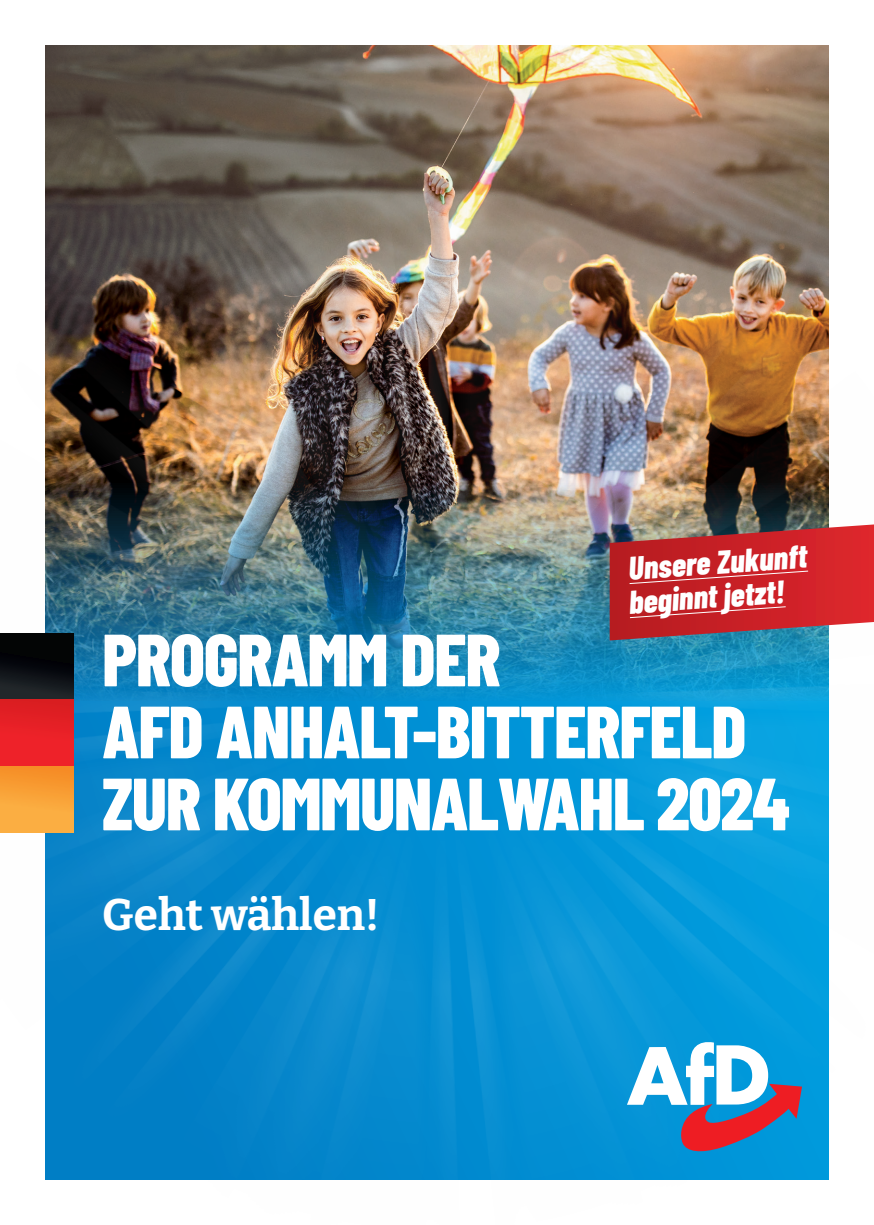
<style>
.page{position:relative;width:874px;height:1225px;background:#fff}
.page>*{position:absolute;margin:0;border:0;box-sizing:border-box;transform-origin:0 0}
.t1{font:800 73.8px/72px "Barlow Condensed";letter-spacing:-.02em;color:#fff}
.t2{font:700 44px "Bitter";color:#fff}
.t3{font:italic 800 32.8px/34px "Barlow Condensed";color:#fff}
</style>
<div class="page">
<img style="left:45px;top:45px;width:783px;height:106px">
<img style="left:0;top:151px;width:829px;height:1029px">
<svg style="left:609px;top:524px;width:264px;height:116px;background:#ba353b"></svg>
<svg style="left:626px;top:1039px;width:175px;height:114px"></svg>
<div style="left:0;top:634px;width:74px;height:66px;background:linear-gradient(to bottom,#000,#1e2329)"></div>
<div style="left:0;top:700px;width:74px;height:66px;background:linear-gradient(to right,#e92127,#e72026)"></div>
<div style="left:0;top:766px;width:74px;height:66px;background:linear-gradient(to bottom,#f68f27,#fcb548)"></div>
<p class="t3" style="left:625px;top:549px;width:182px;rotate:-4deg">Unsere Zukunft beginnt jetzt!</p>
<p class="t1" style="left:102px;top:620px;width:688px">PROGRAMM DER<br>AFD ANHALT-BITTERFELD<br>ZUR KOMMUNALWAHL 2024</p>
<p class="t2" style="left:102px;top:886px;width:278px">Geht wählen!</p>
</div>
